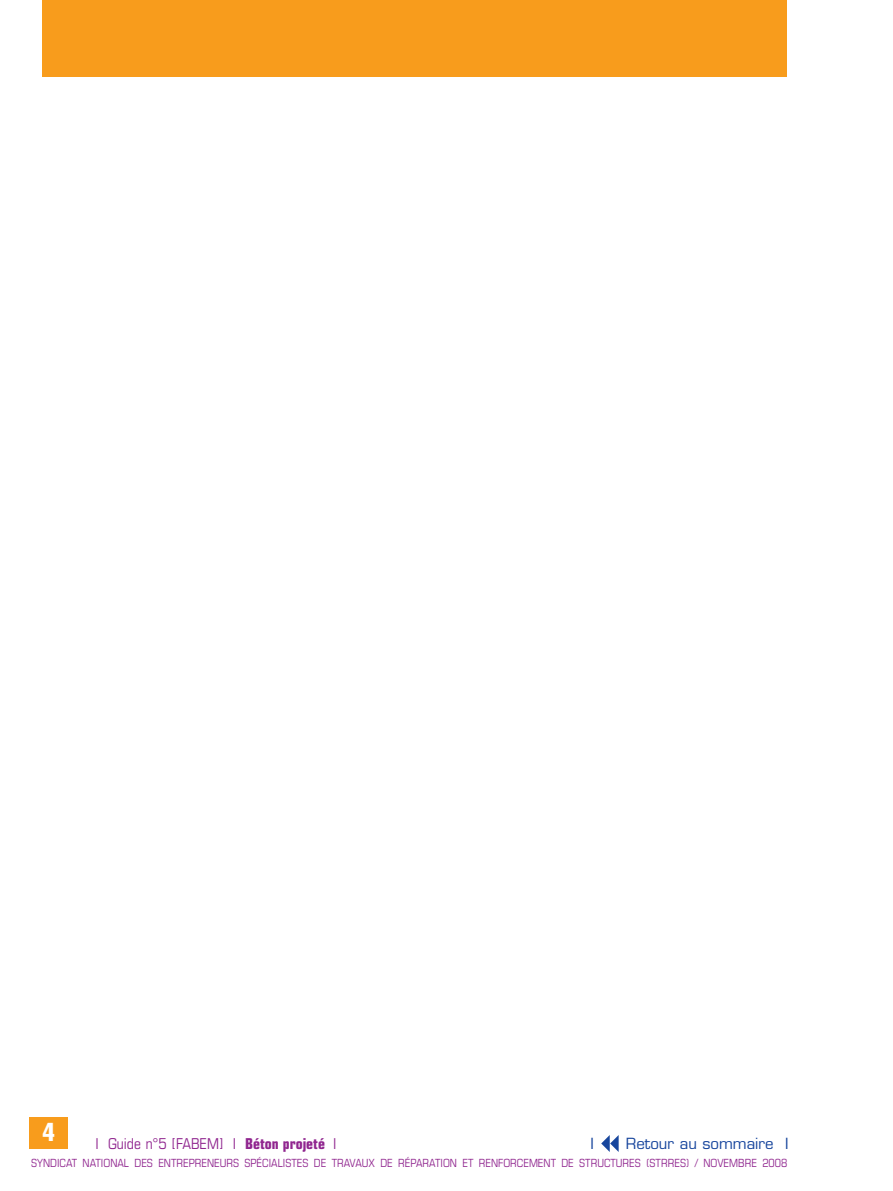
<style>
.page{position:relative;width:893px;height:1191px;background:#fff}
.page>*{position:absolute;margin:0;border:0;box-sizing:border-box;transform-origin:0 0}
.t1{font:extra-condensed 25.5px "Helvetica";color:#fff}
.t2{font:condensed 15px "Eurostile";color:#90268f}
.t3{font:15px "Eurostile";color:#18469d}
.t4{font:condensed 11.25px "Eurostile";color:#90268f}
.s1{font-weight:700}
</style>
<div class="page">
<div style="left:43px;top:0;width:744px;height:77px;background:#f89c1c"></div>
<div style="left:30px;top:1116px;width:38px;height:32px;background:#f89c1c"></div>
<svg style="left:601px;top:1135px;width:18px;height:17px"></svg>
<h1 class="t1" style="left:43px;top:1123px;width:13px">4</h1>
<h2 class="t2" style="left:96px;top:1137px;width:242px">I Guide n°5 [FABEM] I <span class="s1">Béton projeté</span> I</h2>
<h2 class="t3" style="left:591px;top:1137px;width:5px">I</h2>
<h2 class="t3" style="left:626px;top:1137px;width:164px">Retour au sommaire I</h2>
<p class="t4" style="left:31px;top:1158px;width:758px">SYNDICAT NATIONAL DES ENTREPRENEURS SPÉCIALISTES DE TRAVAUX DE RÉPARATION ET RENFORCEMENT DE STRUCTURES (STRRES) / NOVEMBRE 2008</p>
</div>
